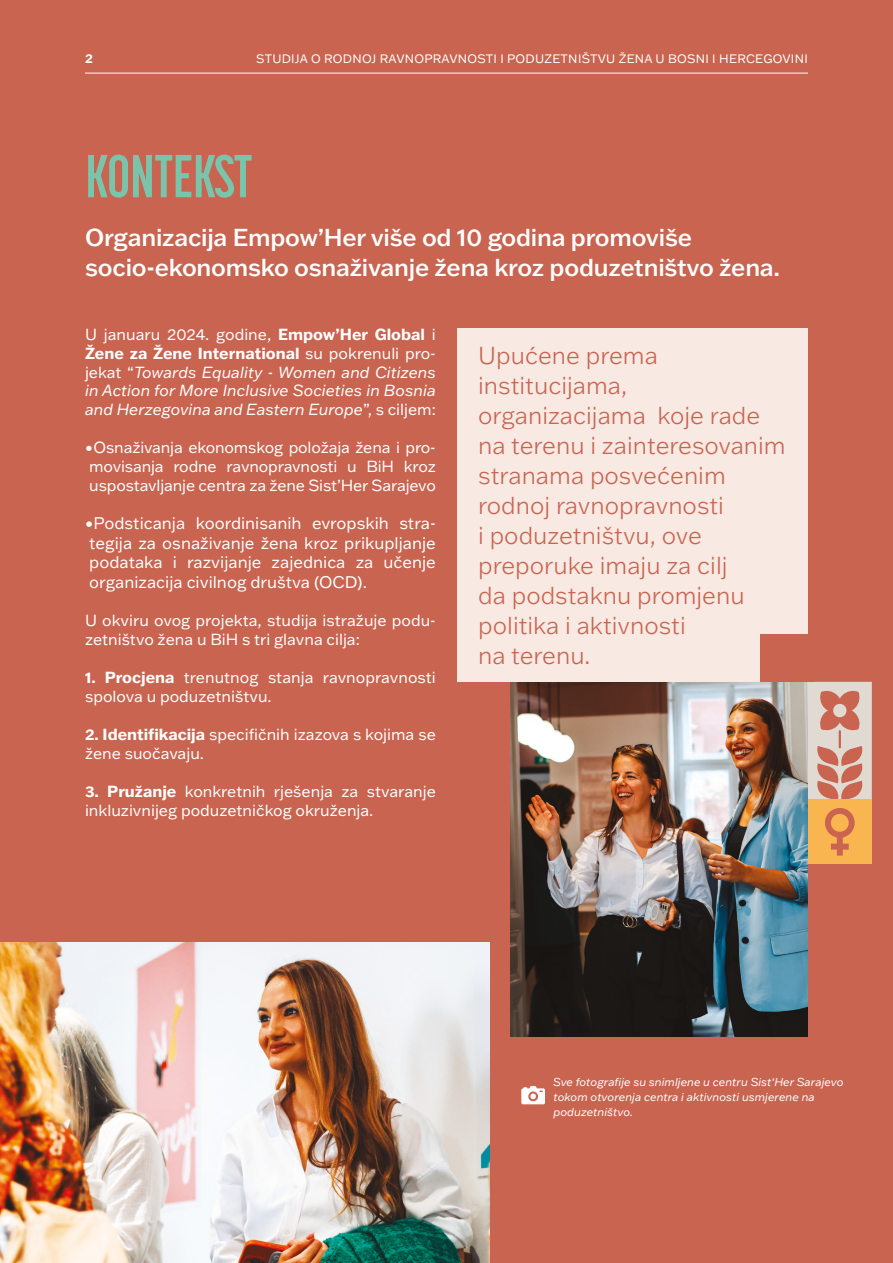
<style>
.page{position:relative;width:893px;height:1263px;background:#c86450}
.page>*{position:absolute;margin:0;border:0;box-sizing:border-box;transform-origin:0 0}
.t1{font:700 60px "Korolev Compressed";letter-spacing:-.01em;color:#7ac4ab}
.t2{font:300 24px/30px "Franklin Gothic ATF";color:#c86450}
.t3{font:500 24px/30px "Franklin Gothic ATF";letter-spacing:-.01em;color:#fff}
.t4{font:16.5px/19.5px "Franklin Gothic ATF";color:#fff;text-align:justify}
.t5{font:15.75px/18.8px "Franklin Gothic ATF";color:#fff}
.t6{font:italic 15.75px/18.8px "Franklin Gothic ATF";color:#fff;text-align:justify}
.t7{font:12px "Franklin Gothic ATF";letter-spacing:.02em;color:#fff}
.t8{font:700 12px "Franklin Gothic ATF";color:#fff}
.t9{font:italic 11.25px/15px "Franklin Gothic ATF";color:#fff}
.s1{font-style:normal}
.s2{font-weight:700;font-style:normal}
.s3{font-weight:700;font-size:15px}
.s4{font-weight:700}
</style>
<div class="page">
<hr style="left:85px;top:73px;width:723px;height:1px;background:#fff">
<img style="left:0;top:942px;width:489px;height:321px">
<div style="left:808px;top:800px;width:64px;height:64px;background:#f9b550"></div>
<svg style="left:808px;top:682px;width:64px;height:173px"></svg>
<img style="left:510px;top:682px;width:298px;height:354px">
<div style="left:457px;top:328px;width:351px;height:354px;background:#f8e9e3"></div>
<div style="left:760px;top:634px;width:54px;height:48px;background:#c86450"></div>
<svg style="left:521px;top:1086px;width:24px;height:18px"></svg>
<p class="t8" style="left:85px;top:51px;width:9px">2</p>
<p class="t7" style="left:256px;top:51px;width:553px">STUDIJA O RODNOJ RAVNOPRAVNOSTI I PODUZETNIŠTVU ŽENA U BOSNI I HERCEGOVINI</p>
<h1 class="t1" style="left:85px;top:142px;width:169px">KONTEKST</h1>
<h2 class="t3" style="left:85px;top:222px;width:696px">Organizacija Empow’Her više od 10 godina promoviše socio-ekonomsko osnaživanje žena kroz poduzetništvo žena.</h2>
<p class="t6" style="left:85px;top:325px;width:352px"><span class="s1">U januaru 2024. godine,</span> <span class="s2">Empow’Her Global</span> <span class="s1">i </span><span class="s2">Žene za Žene International</span> <span class="s1">su pokrenuli pro&shy;jekat “</span>Towards Equality - Women and Citizens in Action for More Inclusive Societies in Bosnia and Herzegovina and Eastern Europe<span class="s1">”, s ciljem:</span></p>
<p class="t5" style="left:85px;top:438px;width:352px;text-align:justify">•Osnaživanja ekonomskog položaja žena i pro&shy;movisanja rodne ravnopravnosti u BiH kroz uspostavljanje centra za žene Sist’Her Sarajevo</p>
<p class="t4" style="left:85px;top:513px;width:352px">•Podsticanja koordinisanih evropskih stra&shy;tegija za osnaživanje žena kroz prikupljanje podataka i razvijanje zajednica za učenje organizacija civilnog društva (OCD).</p>
<p class="t5" style="left:85px;top:610px;width:352px">U okviru ovog projekta, studija istražuje podu&shy;zetništvo žena u BiH s tri glavna cilja:</p>
<p class="t5" style="left:85px;top:667px;width:352px"><span class="s3">1.</span> <span class="s4">Procjena</span> trenutnog stanja ravnopravnosti spolova u poduzetništvu.</p>
<p class="t5" style="left:85px;top:724px;width:352px"><span class="s3">2.</span> <span class="s4">Identifikacija</span> specifičnih izazova s kojima se žene suočavaju.</p>
<p class="t5" style="left:85px;top:781px;width:352px"><span class="s3">3.</span> <span class="s4">Pružanje</span> konkretnih rješenja za stvaranje inkluzivnijeg poduzetničkog okruženja.</p>
<h2 class="t2" style="left:478px;top:340px;width:309px">Upućene prema institucijama, organizacijama koje rade na terenu i zainteresovanim stranama posvećenim rodnoj ravnopravnosti<br>i poduzetništvu, ove preporuke imaju za cilj<br>da podstaknu promjenu politika i aktivnosti<br>na terenu.</h2>
<p class="t9" style="left:553px;top:1074px;width:292px">Sve fotografije su snimljene u centru Sist‘Her Sarajevo tokom otvorenja centra i aktivnosti usmjerene na poduzetništvo.</p>
</div>
